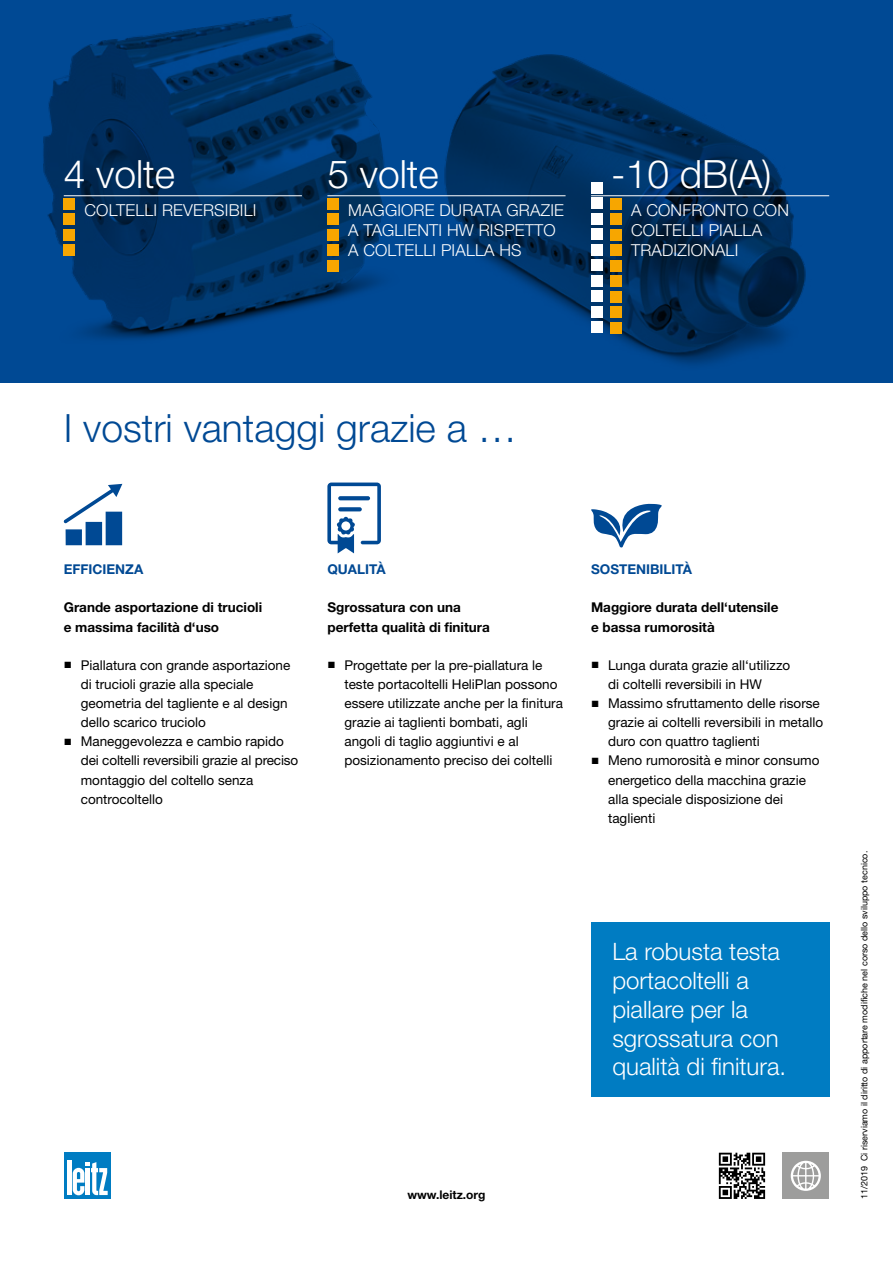
<style>
.page{position:relative;width:893px;height:1263px;background:#fff}
.page>*{position:absolute;margin:0;border:0;box-sizing:border-box;transform-origin:0 0}
.t1{font:300 39px "Helvetica Neue LT Pro";color:#004994}
.t2{font:300 39px "Helvetica Neue LT Pro";color:#fff}
.t3{font:300 24px/28.8px "Helvetica Neue LT Pro";color:#fff}
.t4{font:300 16.5px/19.8px "Helvetica Neue LT Pro";letter-spacing:.01em;color:#fff}
.t5{font:13.5px/19.2px "Helvetica Neue LT Pro";color:#000}
.t6{font:700 13.5px/19.2px "Helvetica Neue LT Pro";color:#000}
.t7{font:700 13.5px "Helvetica Neue LT Pro";color:#004994}
.t8{font:700 12px "Helvetica Neue LT Pro";color:#000}
.t9{font:9px "Helvetica Neue LT Pro";color:#000}
.s1{font-family:"Arial"}
</style>
<div class="page">
<svg style="left:0;top:0;width:893px;height:383px;background:#003c7a"></svg>
<div style="left:64px;top:1152px;width:47px;height:47px;background:#007cc2"></div>
<div style="left:67px;top:1160px;width:5px;height:35px;background:#fff"></div>
<svg style="left:73px;top:1162px;width:35px;height:33px"></svg>
<div style="left:106px;top:512px;width:16px;height:33px;background:#004994"></div>
<div style="left:86px;top:522px;width:16px;height:23px;background:#004994"></div>
<div style="left:66px;top:529px;width:16px;height:16px;background:#004994"></div>
<svg style="left:64px;top:484px;width:58px;height:39px"></svg>
<svg style="left:591px;top:504px;width:71px;height:43px"></svg>
<svg style="left:327px;top:482px;width:54px;height:71px"></svg>
<svg style="left:338px;top:507px;width:24px;height:4px"></svg>
<svg style="left:338px;top:496px;width:32px;height:4px"></svg>
<div style="left:64px;top:229px;width:11px;height:11px;background:#f7a600"></div>
<div style="left:327px;top:229px;width:12px;height:11px;background:#f7a600"></div>
<div style="left:64px;top:244px;width:11px;height:12px;background:#f7a600"></div>
<div style="left:327px;top:244px;width:12px;height:12px;background:#f7a600"></div>
<div style="left:327px;top:260px;width:12px;height:11px;background:#f7a600"></div>
<div style="left:64px;top:213px;width:11px;height:12px;background:#f7a600"></div>
<div style="left:327px;top:213px;width:12px;height:12px;background:#f7a600"></div>
<div style="left:64px;top:198px;width:11px;height:11px;background:#f7a600"></div>
<div style="left:327px;top:198px;width:12px;height:11px;background:#f7a600"></div>
<hr style="left:64px;top:195px;width:238px;height:1px;background:#fff">
<hr style="left:327px;top:195px;width:239px;height:1px;background:#fff">
<div style="left:610px;top:229px;width:11px;height:11px;background:#f7a600"></div>
<div style="left:610px;top:213px;width:11px;height:12px;background:#f7a600"></div>
<div style="left:610px;top:198px;width:11px;height:11px;background:#f7a600"></div>
<div style="left:610px;top:275px;width:11px;height:12px;background:#f7a600"></div>
<div style="left:610px;top:260px;width:11px;height:11px;background:#f7a600"></div>
<div style="left:610px;top:244px;width:11px;height:12px;background:#f7a600"></div>
<div style="left:610px;top:322px;width:11px;height:11px;background:#f7a600"></div>
<div style="left:610px;top:306px;width:11px;height:12px;background:#f7a600"></div>
<div style="left:610px;top:291px;width:11px;height:11px;background:#f7a600"></div>
<hr style="left:591px;top:195px;width:238px;height:1px;background:#fff">
<div style="left:591px;top:229px;width:11px;height:11px;background:#fff"></div>
<div style="left:591px;top:213px;width:11px;height:11px;background:#fff"></div>
<div style="left:591px;top:198px;width:11px;height:11px;background:#fff"></div>
<div style="left:591px;top:182px;width:11px;height:11px;background:#fff"></div>
<div style="left:591px;top:275px;width:11px;height:11px;background:#fff"></div>
<div style="left:591px;top:260px;width:11px;height:11px;background:#fff"></div>
<div style="left:591px;top:244px;width:11px;height:11px;background:#fff"></div>
<div style="left:591px;top:322px;width:11px;height:11px;background:#fff"></div>
<div style="left:591px;top:306px;width:11px;height:11px;background:#fff"></div>
<div style="left:591px;top:291px;width:11px;height:11px;background:#fff"></div>
<div style="left:783px;top:1153px;width:46px;height:46px;background:#9d9d9c"></div>
<svg style="left:791px;top:1161px;width:30px;height:30px"></svg>
<svg style="left:719px;top:1153px;width:46px;height:46px"></svg>
<div style="left:591px;top:922px;width:238px;height:175px;background:#007cc2"></div>
<h1 class="t2" style="left:64px;top:150px;width:113px">4 volte</h1>
<p class="t4" style="left:84px;top:200px;width:173px">COLTELLI REVERSIBILI</p>
<h1 class="t2" style="left:327px;top:150px;width:113px">5 volte</h1>
<p class="t4" style="left:348px;top:200px;width:217px">MAGGIORE DURATA GRAZIE<br>A TAGLIENTI HW RISPETTO<br>A COLTELLI PIALLA HS</p>
<h1 class="t2" style="left:611px;top:150px;width:162px">-10 dB(A)</h1>
<p class="t4" style="left:631px;top:200px;width:159px">A CONFRONTO CON<br>COLTELLI PIALLA<br>TRADIZIONALI</p>
<h1 class="t1" style="left:64px;top:404px;width:454px">I vostri vantaggi grazie a …</h1>
<p class="t7" style="left:64px;top:561px;width:81px">EFFICIENZA</p>
<p class="t6" style="left:64px;top:598px;width:200px">Grande asportazione di trucioli e massima facilità d‘uso</p>
<p class="t5" style="left:81px;top:655px;width:211px;text-indent:-17px"><span class="s1">■</span> Piallatura con grande asportazione di trucioli grazie alla speciale geometria del tagliente e al design dello scarico truciolo</p>
<p class="t5" style="left:81px;top:732px;width:219px;text-indent:-17px"><span class="s1">■</span> Maneggevolezza e cambio rapido dei coltelli reversibili grazie al preciso montaggio del coltello senza controcoltello</p>
<p class="t7" style="left:327px;top:561px;width:60px">QUALITÀ</p>
<p class="t6" style="left:327px;top:598px;width:164px">Sgrossatura con una perfetta qualità di finitura</p>
<p class="t5" style="left:344px;top:655px;width:220px;text-indent:-17px"><span class="s1">■</span> Progettate per la pre-piallatura le teste portacoltelli HeliPlan possono essere utilizzate anche per la finitura grazie ai taglienti bombati, agli angoli di taglio aggiuntivi e al posizionamento preciso dei coltelli</p>
<p class="t7" style="left:591px;top:561px;width:102px">SOSTENIBILITÀ</p>
<p class="t6" style="left:591px;top:598px;width:189px">Maggiore durata dell‘utensile e bassa rumorosità</p>
<p class="t5" style="left:608px;top:655px;width:184px;text-indent:-17px"><span class="s1">■</span> Lunga durata grazie all‘utilizzo di coltelli reversibili in HW</p>
<p class="t5" style="left:608px;top:693px;width:216px;text-indent:-17px"><span class="s1">■</span> Massimo sfruttamento delle risorse grazie ai coltelli reversibili in metallo duro con quattro taglienti</p>
<p class="t5" style="left:608px;top:751px;width:213px;text-indent:-17px"><span class="s1">■</span> Meno rumorosità e minor consumo energetico della macchina grazie alla speciale disposizione dei taglienti</p>
<p class="t8" style="left:407px;top:1187px;width:80px">www.leitz.org</p>
<h2 class="t3" style="left:612px;top:937px;width:175px">La robusta testa portacoltelli a piallare per la sgrossatura con qualità di finitura.</h2>
<p class="t9" style="left:859px;top:1199px;width:350px;rotate:-90deg">11/2019 Ci riserviamo il diritto di apportare modifiche nel corso dello sviluppo tecnico.</p>
</div>
